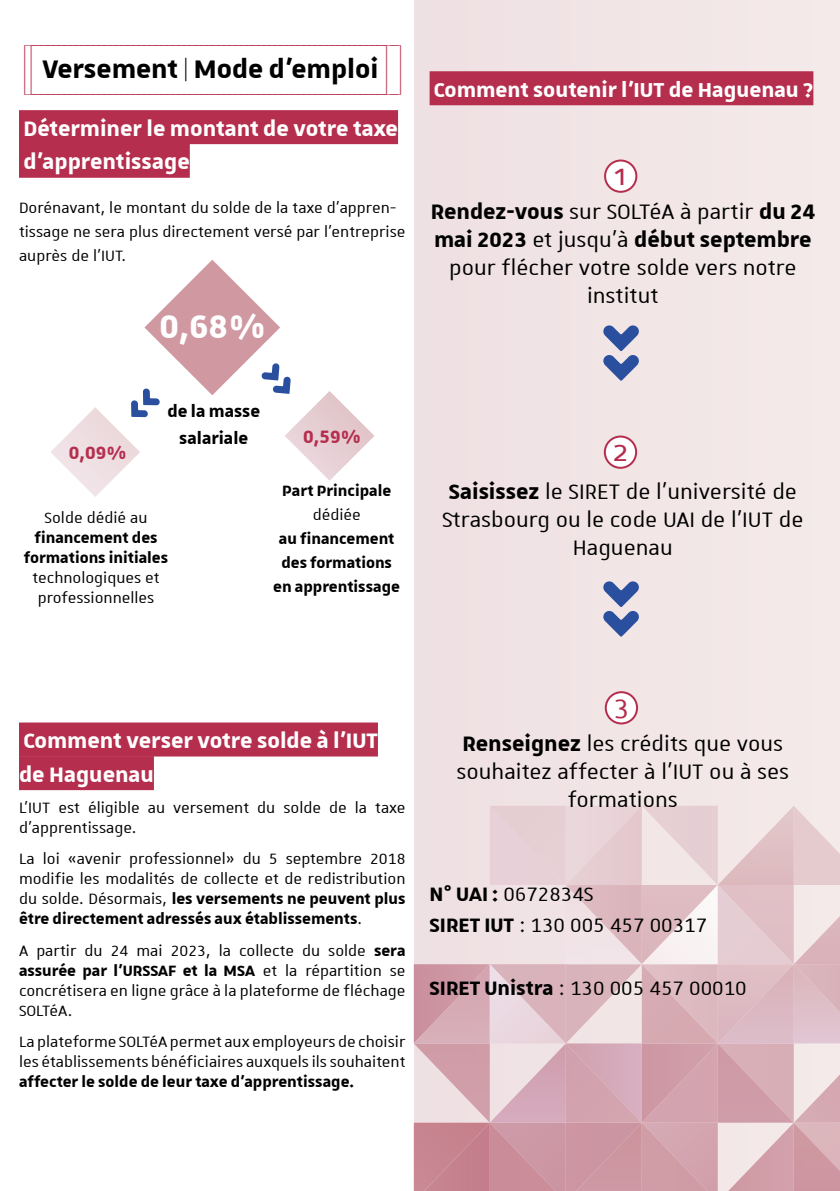
<style>
.page{position:relative;width:840px;height:1191px;background:#fff}
.page>*{position:absolute;margin:0;border:0;box-sizing:border-box;transform-origin:0 0}
.t1{font:700 44px "Unistra A";color:#fff}
.t2{font:40px "Unistra A";color:#b52e4d}
.t3{font:700 36px "Unistra Encadre";color:#b52e4d}
.t4{font:36px "Unistra A";color:#b52e4d}
.t5{font:700 34px "Unistra A";color:#000}
.t6{font:28px/28px "Unistra A";color:#000;text-align:center}
.t7{font:700 28px/33.6px "Unistra A";color:#fff}
.t8{font:700 27px "Unistra A";color:#fff}
.t9{font:26px/31.2px "Unistra A";color:#000}
.t10{font:700 24px "Unistra A";color:#b52e4d}
.t11{font:700 22px/26.4px "Unistra A";color:#000;text-align:center}
.t12{font:20px/20px "Unistra A";color:#000}
.t13{font:700 20px/24px "Unistra C";color:#000;text-align:center}
.t14{font:700 20px "Unistra A";color:#000}
.t15{font:20px/20px "Unistra C";color:#000}
.s1{font-family:"Unistra Encadre";font-size:36px;color:#b52e4d}
.s2{font-family:"Unistra Encadre";font-weight:400;font-size:36px;color:#b52e4d}
.s3{font-weight:400}
.s4{font-weight:700}
</style>
<div class="page">
<div style="left:414px;top:0;width:425px;height:1191px;background:#f1e5e6"></div>
<svg style="left:413px;top:806px;width:426px;height:385px"></svg>
<div style="left:19px;top:110px;width:379px;height:34px;background:#b52e4d"></div>
<div style="left:19px;top:144px;width:171px;height:34px;background:#b52e4d"></div>
<div style="left:19px;top:722px;width:359px;height:34px;background:#b52e4d"></div>
<div style="left:19px;top:756px;width:135px;height:34px;background:#b52e4d"></div>
<div style="left:429px;top:71px;width:383px;height:34px;background:#b52e4d"></div>
<div style="left:604px;top:160px;width:32px;height:32px;background:#fff;border-radius:50%"></div>
<div style="left:603px;top:159px;width:34px;height:34px;border:2px solid #b52e4d;border-radius:50%"></div>
<div style="left:604px;top:436px;width:31px;height:32px;background:#fff;border-radius:50%"></div>
<div style="left:603px;top:435px;width:33px;height:34px;border:2px solid #b52e4d;border-radius:50%"></div>
<div style="left:605px;top:692px;width:31px;height:31px;background:#fff;border-radius:50%"></div>
<div style="left:604px;top:691px;width:33px;height:33px;border:2px solid #b52e4d;border-radius:50%"></div>
<svg style="left:603px;top:325px;width:35px;height:56px"></svg>
<svg style="left:603px;top:581px;width:35px;height:56px"></svg>
<svg style="left:51px;top:260px;width:323px;height:237px"></svg>
<h3 class="t5" style="left:25px;top:50px;width:355px"><span class="s1">(</span><span class="s2">(_</span>Versement | Mode d’emploi</h3>
<h3 class="t3" style="left:45px;top:44px;width:358px">___________________________________________________________<span class="s3">)_)</span></h3>
<h3 class="t7" style="left:23px;top:110px;width:376px">Déterminer le montant de votre taxe d’apprentissage</h3>
<p class="t12" style="left:19px;top:195px;width:388px;line-height:24px">Dorénavant, le montant du solde de la taxe d’appren&shy;tissage ne sera plus directement versé par l’entreprise auprès de l’IUT.</p>
<h1 class="t1" style="left:159px;top:302px;width:108px">0,68%</h1>
<p class="t10" style="left:69px;top:439px;width:60px">0,09%</p>
<p class="t11" style="left:167px;top:397px;width:94px">de la masse salariale</p>
<p class="t15" style="left:45px;top:507px;width:104px">Solde dédié au</p>
<p class="t13" style="left:24px;top:527px;width:146px;line-height:20px">financement des formations initiales</p>
<p class="t15" style="left:32px;top:567px;width:129px">technologiques et professionnelles</p>
<p class="t10" style="left:303px;top:423px;width:60px">0,59%</p>
<p class="t14" style="left:282px;top:479px;width:110px">Part Principale</p>
<p class="t15" style="left:312px;top:503px;width:50px">dédiée</p>
<p class="t13" style="left:273px;top:525px;width:128px">au financement des formations en apprentissage</p>
<h3 class="t8" style="left:433px;top:74px;width:381px">Comment soutenir l’IUT de Haguenau ?</h3>
<h2 class="t2" style="left:614px;top:153px;width:14px">1</h2>
<h3 class="t6" style="left:430px;top:196px;width:385px"><span class="s4">Rendez-vous</span> sur SOLTéA à partir <span class="s4">du 24 mai 2023</span> et jusqu’à <span class="s4">début septembre </span>pour flécher votre solde vers notre institut</h3>
<h2 class="t2" style="left:612px;top:429px;width:17px">2</h2>
<h3 class="t6" style="left:442px;top:477px;width:362px"><span class="s4">Saisissez</span> le SIRET de l’université de<br>Strasbourg ou le code UAI de l’IUT de<br>Haguenau</h3>
<h3 class="t7" style="left:19px;top:723px;width:360px">Comment verser votre solde à l’IUT de Haguenau</h3>
<p class="t12" style="left:19px;top:797px;width:388px">L’IUT est éligible au versement du solde de la taxe d’apprentissage.</p>
<p class="t12" style="left:19px;top:848px;width:388px;text-align:justify">La loi «avenir professionnel» du 5 septembre 2018 modifie les modalités de collecte et de redistribution du solde. Désormais, <span class="s4">les versements ne peuvent plus être directement adressés aux établissements</span>.</p>
<p class="t12" style="left:19px;top:939px;width:388px;text-align:justify">A partir du 24 mai 2023, la collecte du solde <span class="s4">sera assurée par l’URSSAF et la MSA</span> et la répartition se concrétisera en ligne grâce à la plateforme de fléchage SOLTéA.</p>
<p class="t12" style="left:19px;top:1031px;width:388px">La plateforme SOLTéA permet aux employeurs de choisir les établissements bénéficiaires auxquels ils souhaitent</p>
<p class="t14" style="left:19px;top:1070px;width:336px">affecter le solde de leur taxe d’apprentissage.</p>
<h3 class="t4" style="left:614px;top:686px;width:15px">3</h3>
<h3 class="t6" style="left:456px;top:729px;width:334px"><span class="s4">Renseignez</span> les crédits que vous souhaitez affecter à l’IUT ou à ses formations</h3>
<h3 class="t9" style="left:429px;top:877px;width:279px"><span class="s4">N° UAI :</span> 0672834S<br><span class="s4">SIRET IUT</span> : 130 005 457 00317</h3>
<h3 class="t9" style="left:429px;top:971px;width:318px"><span class="s4">SIRET Unistra</span> : 130 005 457 00010</h3>
</div>
